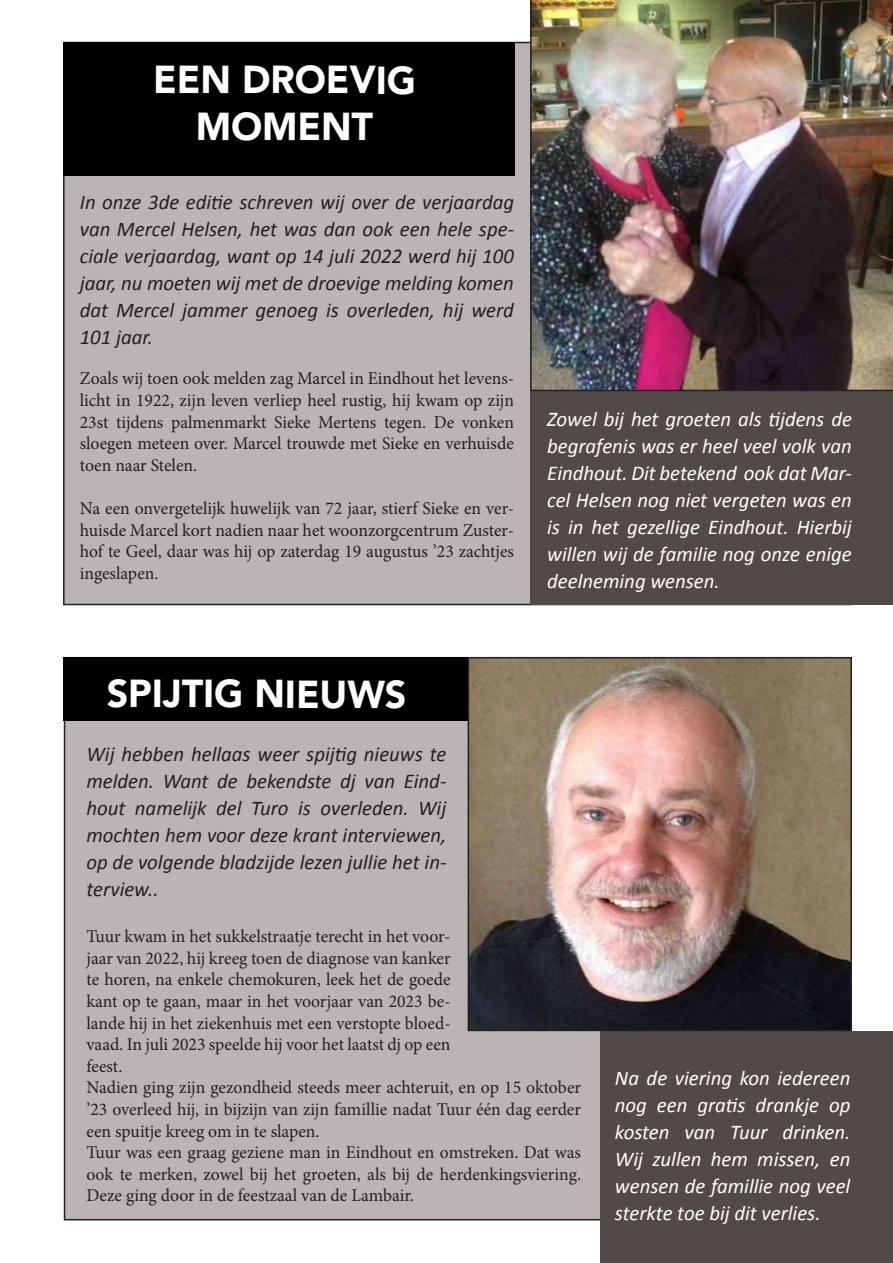
<style>
.page{position:relative;width:893px;height:1263px;background:#fff}
.page>*{position:absolute;margin:0;border:0;box-sizing:border-box;transform-origin:0 0}
.t1{font:900 39px/46.8px "Avenir";letter-spacing:-.01em;color:#fff;text-align:center;scale:.96 1}
.t2{font:italic 21px/27px "Calibri";color:#231f20;text-align:justify}
.t3{font:italic 21px/27px "Calibri";color:#fff;text-align:justify}
.t4{font:18px/21.6px "Minion Pro";color:#231f20;text-align:justify}
</style>
<div class="page">
<div style="left:64px;top:43px;width:786px;height:561px;background:#bab5b4"></div>
<div style="left:65px;top:658px;width:786px;height:562px;background:#bab5b4"></div>
<div style="left:63px;top:657px;width:518px;height:64px;background:#000"></div>
<div style="left:600px;top:1031px;width:293px;height:232px;background:#524a47"></div>
<img style="left:471px;top:660px;width:378px;height:368px">
<div style="left:468px;top:657px;width:384px;height:374px;border:2px solid #231f20"></div>
<div style="left:63px;top:43px;width:451px;height:133px;background:#000"></div>
<div style="left:531px;top:380px;width:362px;height:225px;background:#524a47"></div>
<img style="left:530px;top:0;width:363px;height:391px">
<h1 class="t1" style="left:153px;top:55px;width:275px">EEN DROEVIG<br>MOMENT</h1>
<p class="t2" style="left:80px;top:188px;width:436px">In onze 3de editie schreven wij over de verjaardag van Mercel Helsen, het was dan ook een hele spe&shy;ciale verjaardag, want op 14 juli 2022 werd hij 100 jaar, nu moeten wij met de droevige melding komen dat Mercel jammer genoeg is overleden, hij werd 101 jaar.</p>
<p class="t4" style="left:80px;top:368px;width:436px">Zoals wij toen ook melden zag Marcel in Eindhout het levens&shy;licht in 1922, zijn leven verliep heel rustig, hij kwam op zijn 23st tijdens palmenmarkt Sieke Mertens tegen. De vonken sloegen meteen over. Marcel trouwde met Sieke en verhuisde toen naar Stelen.</p>
<p class="t4" style="left:80px;top:498px;width:436px">Na een onvergetelijk huwelijk van 72 jaar, stierf Sieke en ver&shy;huisde Marcel kort nadien naar het woonzorgcentrum Zuster&shy;hof te Geel, daar was hij op zaterdag 19 augustus ’23 zachtjes ingeslapen.</p>
<p class="t3" style="left:547px;top:405px;width:306px">Zowel bij het groeten als tijdens de begrafenis was er heel veel volk van Eindhout. Dit betekend ook dat Mar&shy;cel Helsen nog niet vergeten was en is in het gezellige Eindhout. Hierbij willen wij de familie nog onze enige deelneming wensen.</p>
<h1 class="t1" style="left:107px;top:669px;width:314px">SPIJTIG NIEUWS</h1>
<p class="t2" style="left:86px;top:740px;width:361px">Wij hebben hellaas weer spijtig nieuws te melden. Want de bekendste dj van Eind&shy;hout namelijk del Turo is overleden. Wij mochten hem voor deze krant interviewen, op de volgende bladzijde lezen jullie het in&shy;terview..</p>
<p class="t4" style="left:86px;top:926px;width:496px;text-align:left">Tuur kwam in het sukkelstraatje terecht in het voor-<br>jaar van 2022, hij kreeg toen de diagnose van kanker<br>te horen, na enkele chemokuren, leek het de goede<br>kant op te gaan, maar in het voorjaar van 2023 be-<br>lande hij in het ziekenhuis met een verstopte bloed-<br>vaad. In juli 2023 speelde hij voor het laatst dj op een<br>feest.<br>Nadien ging zijn gezondheid steeds meer achteruit, en op 15 oktober ’23 overleed hij, in bijzijn van zijn famillie nadat Tuur één dag eerder een spuitje kreeg om in te slapen.<br>Tuur was een graag geziene man in Eindhout en omstreken. Dat was ook te merken, zowel bij het groeten, als bij de herdenkingsviering.<br>Deze ging door in de feestzaal van de Lambair.</p>
<p class="t3" style="left:615px;top:1064px;width:237px">Na de viering kon iedereen nog een gratis drankje op kosten van Tuur drinken.<br>Wij zullen hem missen, en wensen de famillie nog veel sterkte toe bij dit verlies.</p>
</div>
